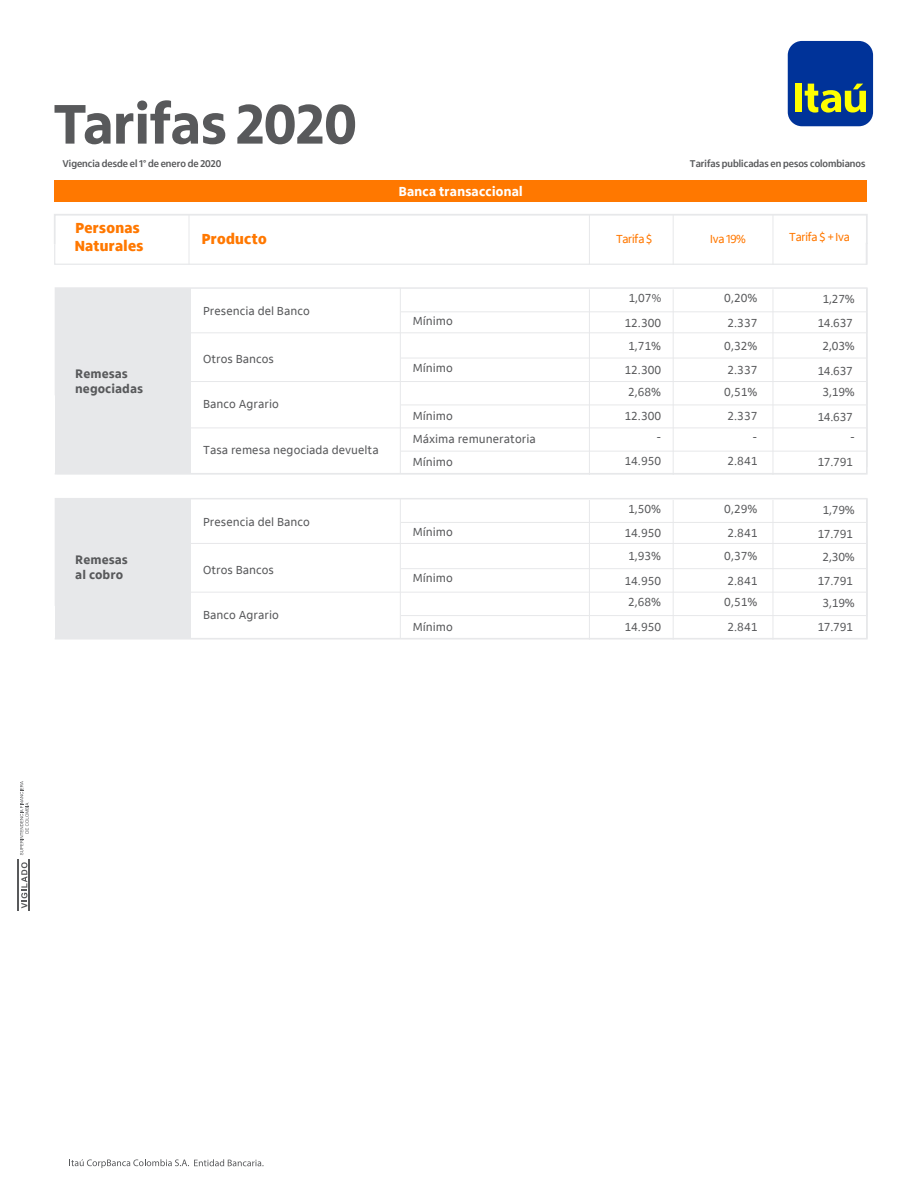
<style>
.page{position:relative;width:918px;height:1188px;background:#fff}
.page>*{position:absolute;margin:0;border:0;box-sizing:border-box;transform-origin:0 0}
.t1{font:800 57.15px "Itau Display";color:#58595b}
.t2{font:800 15px/18px "Itau Display";letter-spacing:.02em;color:#ff7800}
.t3{font:800 13.5px "Itau Display";letter-spacing:.02em;color:#fff}
.t4{font:800 12.75px/15.3px "Itau Text";color:#58595b}
.t5{font:12px "Itau Text";color:#58595b}
.t6{font:12px "Itau Display";letter-spacing:-.02em;color:#ff7800}
.t7{font:700 10.05px "Itau Display";color:#58595b}
.s1{font-family:"Myriad Pro"}
</style>
<div class="page">
<div style="left:55px;top:181px;width:812px;height:21px;background:#ff7800"></div>
<hr style="left:18px;top:859px;width:1px;height:52px;background:#58595b">
<hr style="left:29px;top:859px;width:1px;height:52px;background:#58595b">
<svg style="left:20px;top:781px;width:9px;height:74px"></svg>
<svg style="left:21px;top:862px;width:6px;height:46px"></svg>
<svg style="left:69px;top:1159px;width:195px;height:9px"></svg>
<div style="left:54px;top:214px;width:814px;height:31px;border:2px solid #e7e8ea"></div>
<div style="left:54px;top:244px;width:813px;height:21px;border:1px solid #e7e8ea"></div>
<svg style="left:866px;top:243px;width:1px;height:21px"></svg>
<svg style="left:55px;top:287px;width:813px;height:82px"></svg>
<svg style="left:55px;top:369px;width:813px;height:106px"></svg>
<div style="left:55px;top:288px;width:135px;height:186px;background:#e7e8ea"></div>
<hr style="left:772px;top:215px;width:1px;height:50px;background:#e7e8ea">
<hr style="left:673px;top:215px;width:1px;height:50px;background:#e7e8ea">
<hr style="left:589px;top:215px;width:1px;height:50px;background:#e7e8ea">
<hr style="left:189px;top:215px;width:1px;height:50px;background:#e7e8ea">
<div style="left:788px;top:41px;width:85px;height:85px;background:#039;border-radius:14px"></div>
<div style="left:795px;top:84px;width:7px;height:28px;background:#ff0"></div>
<svg style="left:805px;top:84px;width:61px;height:29px"></svg>
<hr style="left:400px;top:288px;width:1px;height:186px;background:#e7e8ea">
<svg style="left:55px;top:498px;width:813px;height:36px"></svg>
<svg style="left:55px;top:534px;width:813px;height:106px"></svg>
<div style="left:55px;top:499px;width:135px;height:140px;background:#e7e8ea"></div>
<hr style="left:400px;top:498px;width:1px;height:141px;background:#e7e8ea">
<h1 class="t1" style="left:53px;top:91px;width:305px">Tarifas 2020</h1>
<p class="t7" style="left:63px;top:158px;width:160px">Vigencia desde el 1° de enero de 2020</p>
<p class="t2" style="left:75px;top:219px;width:70px">Personas<br>Naturales</p>
<p class="t2" style="left:202px;top:230px;width:66px">Producto</p>
<p class="t3" style="left:399px;top:184px;width:125px">Banca transaccional</p>
<p class="t4" style="left:75px;top:366px;width:69px">Remesas negociadas</p>
<p class="t4" style="left:75px;top:552px;width:54px">Remesas al cobro</p>
<p class="t5" style="left:203px;top:304px;width:108px">Presencia del Banco</p>
<p class="t5" style="left:203px;top:352px;width:72px">Otros Bancos</p>
<p class="t5" style="left:203px;top:397px;width:77px">Banco Agrario</p>
<p class="t5" style="left:203px;top:443px;width:177px">Tasa remesa negociada devuelta</p>
<p class="t5" style="left:203px;top:515px;width:108px">Presencia del Banco</p>
<p class="t5" style="left:203px;top:563px;width:72px">Otros Bancos</p>
<p class="t5" style="left:203px;top:608px;width:77px">Banco Agrario</p>
<p class="t5" style="left:413px;top:314px;width:42px">Mínimo</p>
<p class="t5" style="left:413px;top:361px;width:42px">Mínimo</p>
<p class="t5" style="left:413px;top:409px;width:42px">Mínimo</p>
<p class="t5" style="left:413px;top:455px;width:42px">Mínimo</p>
<p class="t5" style="left:413px;top:432px;width:125px">Máxima remuneratoria</p>
<p class="t5" style="left:413px;top:525px;width:42px">Mínimo</p>
<p class="t5" style="left:413px;top:571px;width:42px">Mínimo</p>
<p class="t5" style="left:413px;top:620px;width:42px">Mínimo</p>
<p class="t7" style="left:690px;top:158px;width:177px">Tarifas publicadas en pesos colombianos</p>
<p class="t6" style="left:616px;top:232px;width:38px">Tarifa $</p>
<p class="t6" style="left:710px;top:232px;width:37px">Iva 19%</p>
<p class="t6" style="left:789px;top:230px;width:62px">Tarifa $ + Iva</p>
<p class="t5" style="left:628px;top:291px;width:34px">1,07<span class="s1">%</span></p>
<p class="t5" style="left:724px;top:291px;width:35px">0,20%</p>
<p class="t5" style="left:823px;top:292px;width:34px">1,27%</p>
<p class="t5" style="left:625px;top:316px;width:38px">12.300</p>
<p class="t5" style="left:728px;top:316px;width:31px">2.337</p>
<p class="t5" style="left:817px;top:316px;width:37px">14.637</p>
<p class="t5" style="left:628px;top:339px;width:35px">1,71%</p>
<p class="t5" style="left:724px;top:339px;width:35px">0,32%</p>
<p class="t5" style="left:823px;top:339px;width:34px">2,03%</p>
<p class="t5" style="left:625px;top:363px;width:38px">12.300</p>
<p class="t5" style="left:728px;top:363px;width:31px">2.337</p>
<p class="t5" style="left:817px;top:364px;width:37px">14.637</p>
<p class="t5" style="left:628px;top:385px;width:35px">2,68%</p>
<p class="t5" style="left:724px;top:385px;width:35px">0,51%</p>
<p class="t5" style="left:823px;top:385px;width:34px">3,19%</p>
<p class="t5" style="left:625px;top:409px;width:38px">12.300</p>
<p class="t5" style="left:728px;top:409px;width:31px">2.337</p>
<p class="t5" style="left:817px;top:410px;width:37px">14.637</p>
<p class="t5" style="left:656px;top:430px;width:6px">-</p>
<p class="t5" style="left:753px;top:430px;width:6px">-</p>
<p class="t5" style="left:850px;top:431px;width:6px">-</p>
<p class="t5" style="left:625px;top:454px;width:38px">14.950</p>
<p class="t5" style="left:728px;top:454px;width:31px">2.841</p>
<p class="t5" style="left:817px;top:455px;width:37px">17.791</p>
<p class="t5" style="left:628px;top:502px;width:35px">1,50%</p>
<p class="t5" style="left:724px;top:502px;width:35px">0,29%</p>
<p class="t5" style="left:823px;top:503px;width:34px">1,79%</p>
<p class="t5" style="left:625px;top:526px;width:38px">14.950</p>
<p class="t5" style="left:728px;top:526px;width:31px">2.841</p>
<p class="t5" style="left:817px;top:527px;width:37px">17.791</p>
<p class="t5" style="left:628px;top:549px;width:35px">1,93%</p>
<p class="t5" style="left:724px;top:549px;width:35px">0,37%</p>
<p class="t5" style="left:823px;top:550px;width:34px">2,30%</p>
<p class="t5" style="left:625px;top:574px;width:38px">14.950</p>
<p class="t5" style="left:728px;top:574px;width:31px">2.841</p>
<p class="t5" style="left:817px;top:574px;width:37px">17.791</p>
<p class="t5" style="left:628px;top:595px;width:35px">2,68%</p>
<p class="t5" style="left:724px;top:595px;width:35px">0,51%</p>
<p class="t5" style="left:823px;top:596px;width:34px">3,19%</p>
<p class="t5" style="left:625px;top:620px;width:38px">14.950</p>
<p class="t5" style="left:728px;top:620px;width:31px">2.841</p>
<p class="t5" style="left:817px;top:620px;width:37px">17.791</p>
</div>
